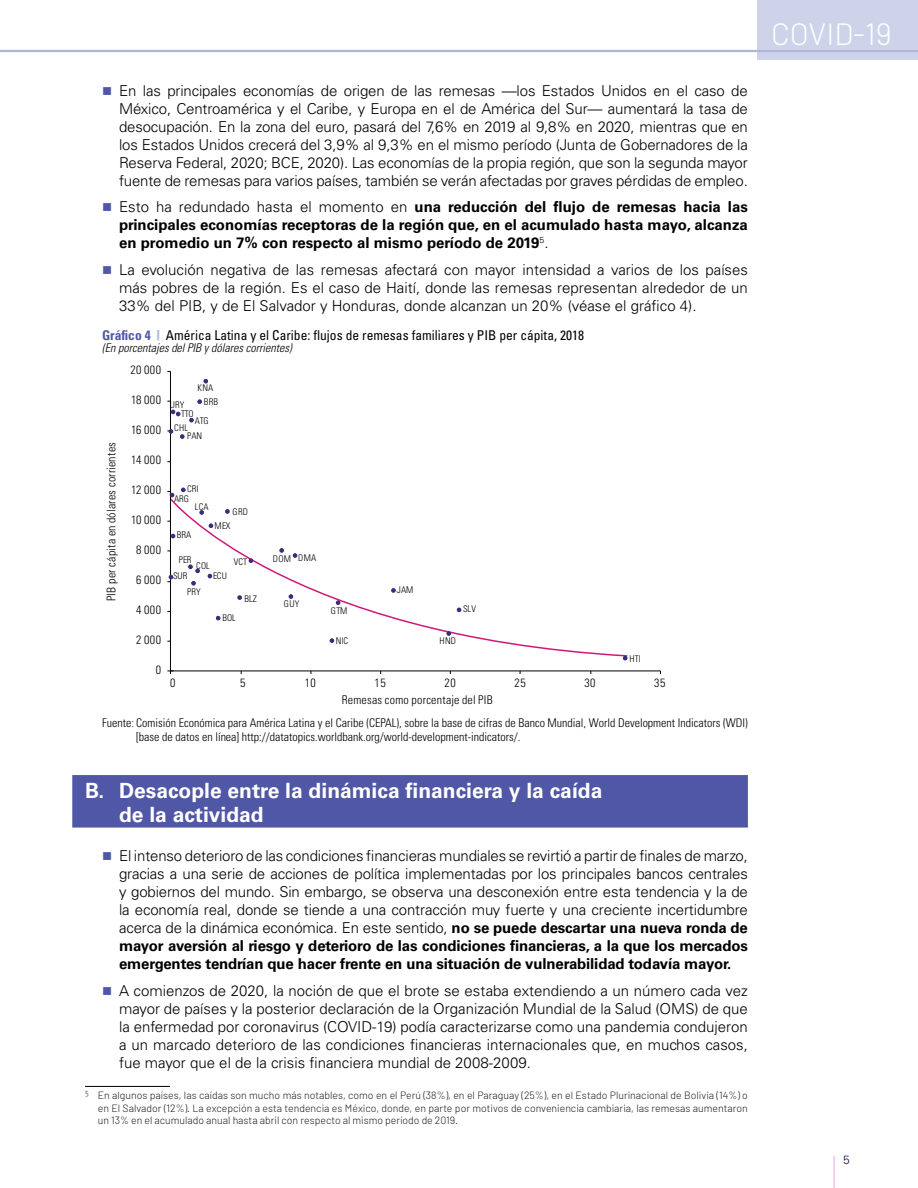
<style>
.page{position:relative;width:918px;height:1188px;background:#fff}
.page>*{position:absolute;margin:0;border:0;box-sizing:border-box;transform-origin:0 0}
.t1{font:300 30.6px "Barlow";color:#fff}
.t2{font:700 21px/24px "Univers LT Std";color:#fff}
.t3{font:300 15px/18px "Univers LT Std";letter-spacing:-.01em;color:#000;text-align:justify}
.t4{font:700 15px/18px "Univers LT Std";color:#000;text-align:justify}
.t5{font:condensed 13.5px "Univers LT Std";color:#000}
.t6{font:300 condensed 12px/13.8px "Univers LT Std";color:#000}
.t7{font:italic 300 condensed 12px "Univers LT Std";color:#000}
.t8{font:300 12px "Univers LT Std";color:#250c59}
.t9{font:300 10.5px/12.6px "Barlow";color:#1a1a1a;text-align:justify}
.t10{font:300 condensed 9.3px "Univers LT Std";letter-spacing:.015em;color:#000}
.s1{font-weight:300}
.s2{font-weight:700;color:#4f57a6}
.s3{font-weight:900;font-stretch:expanded;color:#aeb6da}
.s4{font-weight:700}
</style>
<div class="page">
<hr style="left:0;top:0;width:1px;height:1188px;background:#e7e9f4">
<div style="left:757px;top:0;width:161px;height:60px;background:#cfd3e9"></div>
<hr style="left:0;top:50px;width:918px;height:2px;background:#aeb6da">
<hr style="left:833px;top:1156px;width:2px;height:32px;background:#f1c2f2">
<div style="left:72px;top:775px;width:676px;height:53px;background:#4f57a6"></div>
<svg style="left:169px;top:497px;width:459px;height:160px"></svg>
<hr style="left:170px;top:371px;width:1px;height:300px;background:#000">
<hr style="left:170px;top:671px;width:491px;height:1px;background:#000">
<svg style="left:167px;top:668px;width:7px;height:6px"></svg>
<svg style="left:623px;top:656px;width:4px;height:4px"></svg>
<svg style="left:457px;top:608px;width:4px;height:4px"></svg>
<svg style="left:447px;top:631px;width:4px;height:5px"></svg>
<svg style="left:391px;top:588px;width:5px;height:5px"></svg>
<svg style="left:336px;top:601px;width:4px;height:4px"></svg>
<svg style="left:330px;top:638px;width:4px;height:5px"></svg>
<svg style="left:293px;top:553px;width:4px;height:5px"></svg>
<svg style="left:289px;top:594px;width:4px;height:5px"></svg>
<svg style="left:279px;top:548px;width:5px;height:5px"></svg>
<svg style="left:249px;top:558px;width:4px;height:5px"></svg>
<svg style="left:237px;top:595px;width:5px;height:5px"></svg>
<svg style="left:225px;top:509px;width:5px;height:5px"></svg>
<svg style="left:216px;top:616px;width:4px;height:4px"></svg>
<svg style="left:209px;top:524px;width:4px;height:4px"></svg>
<svg style="left:208px;top:574px;width:4px;height:4px"></svg>
<svg style="left:204px;top:379px;width:4px;height:4px"></svg>
<svg style="left:200px;top:510px;width:4px;height:5px"></svg>
<svg style="left:197px;top:399px;width:5px;height:5px"></svg>
<svg style="left:191px;top:581px;width:5px;height:4px"></svg>
<svg style="left:189px;top:418px;width:5px;height:4px"></svg>
<svg style="left:188px;top:565px;width:12px;height:8px"></svg>
<svg style="left:181px;top:488px;width:5px;height:4px"></svg>
<svg style="left:180px;top:434px;width:4px;height:5px"></svg>
<svg style="left:171px;top:410px;width:9px;height:6px"></svg>
<svg style="left:171px;top:534px;width:4px;height:4px"></svg>
<svg style="left:167px;top:491px;width:7px;height:6px"></svg>
<svg style="left:167px;top:429px;width:6px;height:5px"></svg>
<svg style="left:167px;top:575px;width:6px;height:7px"></svg>
<hr style="left:85px;top:1086px;width:85px;height:1px;background:#000">
<p class="t3" style="left:119px;top:82px;width:630px">En las principales economías de origen de las remesas —los Estados Unidos en el caso de México, Centroamérica y el Caribe, y Europa en el de América del Sur— aumentará la tasa de desocupación. En la zona del euro, pasará del 7,6% en 2019 al 9,8% en 2020, mientras que en los Estados Unidos crecerá del 3,9% al 9,3% en el mismo período (Junta de Gobernadores de la Reserva Federal, 2020; BCE, 2020). Las economías de la propia región, que son la segunda mayor fuente de remesas para varios países, también se verán afectadas por graves pérdidas de empleo.</p>
<p class="t4" style="left:119px;top:198px;width:630px"><span class="s1">Esto ha redundado hasta el momento en</span> una reducción del flujo de remesas hacia las principales economías receptoras de la región que, en el acumulado hasta mayo, alcanza en promedio un 7% con respecto al mismo período de 2019<sup>5</sup><span class="s1">.</span></p>
<p class="t3" style="left:119px;top:261px;width:630px">La evolución negativa de las remesas afectará con mayor intensidad a varios de los países más pobres de la región. Es el caso de Haití, donde las remesas representan alrededor de un 33% del PIB, y de El Salvador y Honduras, donde alcanzan un 20% (véase el gráfico 4).</p>
<p class="t5" style="left:102px;top:327px;width:484px"><span class="s2">Gráfico 4</span> <span class="s3">|</span> América Latina y el Caribe: flujos de remesas familiares y PIB per cápita, 2018</p>
<p class="t7" style="left:102px;top:341px;width:191px">(En porcentajes del PIB y dólares corrientes)</p>
<p class="t6" style="left:105px;top:601px;width:160px;rotate:-90deg">PIB per cápita en dólares corrientes</p>
<p class="t6" style="left:131px;top:363px;width:32px">20 000</p>
<p class="t6" style="left:131px;top:393px;width:31px">18 000</p>
<p class="t6" style="left:131px;top:423px;width:31px">16 000</p>
<p class="t6" style="left:131px;top:453px;width:31px">14 000</p>
<p class="t6" style="left:131px;top:483px;width:31px">12 000</p>
<p class="t6" style="left:131px;top:513px;width:31px">10 000</p>
<p class="t6" style="left:136px;top:543px;width:26px">8 000</p>
<p class="t6" style="left:136px;top:573px;width:26px">6 000</p>
<p class="t6" style="left:136px;top:603px;width:26px">4 000</p>
<p class="t6" style="left:136px;top:633px;width:26px">2 000</p>
<p class="t6" style="left:156px;top:663px;width:7px">0</p>
<p class="t10" style="left:197px;top:383px;width:17px">KNA</p>
<p class="t10" style="left:204px;top:396px;width:16px">BRB</p>
<p class="t10" style="left:170px;top:399px;width:16px">URY</p>
<p class="t10" style="left:181px;top:408px;width:14px">TTO</p>
<p class="t10" style="left:195px;top:415px;width:15px">ATG</p>
<p class="t10" style="left:174px;top:422px;width:15px">CHL</p>
<p class="t10" style="left:187px;top:430px;width:17px">PAN</p>
<p class="t10" style="left:187px;top:483px;width:13px">CRI</p>
<p class="t10" style="left:174px;top:493px;width:16px">ARG</p>
<p class="t10" style="left:195px;top:501px;width:15px">LCA</p>
<p class="t10" style="left:233px;top:506px;width:17px">GRD</p>
<p class="t10" style="left:177px;top:529px;width:16px">BRA</p>
<p class="t10" style="left:215px;top:520px;width:17px">MEX</p>
<p class="t10" style="left:298px;top:552px;width:20px">DMA</p>
<p class="t10" style="left:284px;top:598px;width:17px">GUY</p>
<p class="t10" style="left:234px;top:556px;width:15px">VCT</p>
<p class="t10" style="left:273px;top:553px;width:19px">DOM</p>
<p class="t10" style="left:244px;top:593px;width:14px">BLZ</p>
<p class="t10" style="left:179px;top:554px;width:14px">PER</p>
<p class="t10" style="left:196px;top:560px;width:15px">COL</p>
<p class="t10" style="left:187px;top:587px;width:15px">PRY</p>
<p class="t10" style="left:173px;top:570px;width:16px">SUR</p>
<p class="t10" style="left:213px;top:570px;width:15px">ECU</p>
<p class="t10" style="left:222px;top:612px;width:15px">BOL</p>
<p class="t10" style="left:331px;top:605px;width:18px">GTM</p>
<p class="t10" style="left:336px;top:635px;width:14px">NIC</p>
<p class="t10" style="left:397px;top:584px;width:18px">JAM</p>
<p class="t10" style="left:463px;top:603px;width:14px">SLV</p>
<p class="t10" style="left:440px;top:635px;width:18px">HND</p>
<p class="t10" style="left:629px;top:653px;width:13px">HTI</p>
<p class="t6" style="left:170px;top:676px;width:7px">0</p>
<p class="t6" style="left:240px;top:676px;width:7px">5</p>
<p class="t6" style="left:305px;top:676px;width:13px">10</p>
<p class="t6" style="left:375px;top:676px;width:13px">15</p>
<p class="t6" style="left:445px;top:676px;width:13px">20</p>
<p class="t6" style="left:514px;top:676px;width:13px">25</p>
<p class="t6" style="left:584px;top:676px;width:13px">30</p>
<p class="t6" style="left:654px;top:676px;width:13px">35</p>
<p class="t6" style="left:342px;top:692px;width:153px">Remesas como porcentaje del PIB</p>
<p class="t6" style="left:136px;top:716px;width:613px;text-indent:-34px">Fuente: Comisión Económica para América Latina y el Caribe (CEPAL), sobre la base de cifras de Banco Mundial, World Development Indicators (WDI) [base de datos en línea] http://datatopics.worldbank.org/world-development-indicators/.</p>
<h2 class="t2" style="left:119px;top:779px;width:485px;text-indent:-34px">B. Desacople entre la dinámica financiera y la caída de la actividad</h2>
<p class="t3" style="left:119px;top:847px;width:630px">El intenso deterioro de las condiciones financieras mundiales se revirtió a partir de finales de marzo, gracias a una serie de acciones de política implementadas por los principales bancos centrales y gobiernos del mundo. Sin embargo, se observa una desconexión entre esta tendencia y la de la economía real, donde se tiende a una contracción muy fuerte y una creciente incertidumbre acerca de la dinámica económica. En este sentido, <span class="s4">no se puede descartar una nueva ronda de mayor aversión al riesgo y deterioro de las condiciones financieras, a la que los mercados emergentes tendrían que hacer frente en una situación de vulnerabilidad todavía mayor.</span></p>
<p class="t3" style="left:119px;top:981px;width:630px">A comienzos de 2020, la noción de que el brote se estaba extendiendo a un número cada vez mayor de países y la posterior declaración de la Organización Mundial de la Salud (OMS) de que la enfermedad por coronavirus (COVID-19) podía caracterizarse como una pandemia condujeron a un marcado deterioro de las condiciones financieras internacionales que, en muchos casos, fue mayor que el de la crisis financiera mundial de 2008-2009.</p>
<p class="t9" style="left:98px;top:1089px;width:652px;text-indent:-13px"><sup>5</sup> En algunos países, las caídas son mucho más notables, como en el Perú (38%), en el Paraguay (25%), en el Estado Plurinacional de Bolivia (14%) o en El Salvador (12%). La excepción a esta tendencia es México, donde, en parte por motivos de conveniencia cambiaria, las remesas aumentaron un 13% en el acumulado anual hasta abril con respecto al mismo período de 2019.</p>
<h1 class="t1" style="left:771px;top:15px;width:122px">COVID-19</h1>
<p class="t8" style="left:843px;top:1153px;width:8px">5</p>
</div>
